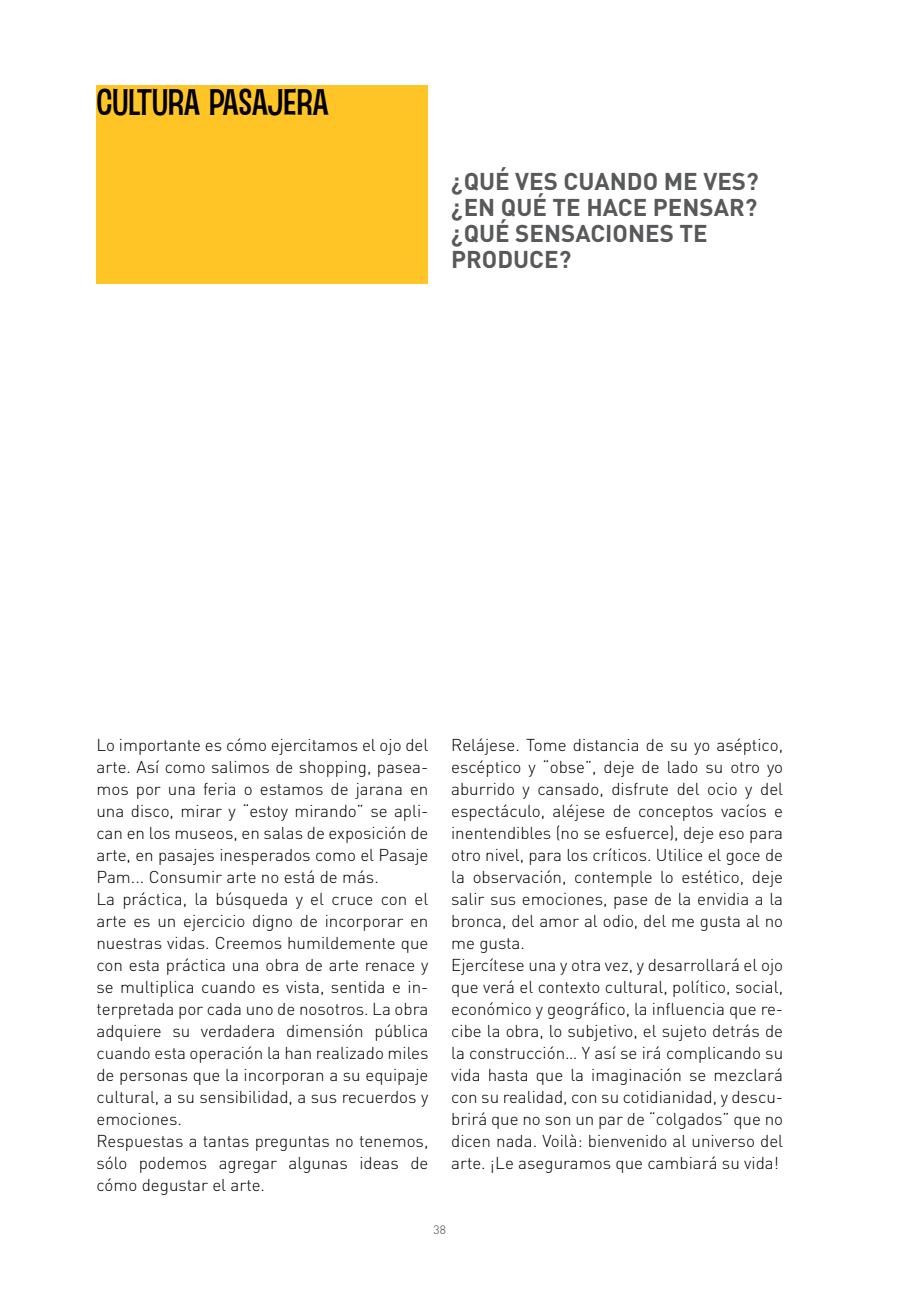
<style>
.page{position:relative;width:908px;height:1304px;background:#fff}
.page>*{position:absolute;margin:0;border:0;box-sizing:border-box;transform-origin:0 0}
.t1{font:36px "Sinzano";color:#000}
.t2{font:700 24px/26px "DIN";color:#58595b}
.t3{font:300 17px/22px "DIN";color:#000}
.t4{font:300 12px "DIN";color:#414142}
</style>
<div class="page">
<div style="left:96px;top:85px;width:332px;height:198px;background:#ffc425"></div>
<h1 class="t1" style="left:96px;top:81px;width:203px">CULTURA PASAJERA</h1>
<h2 class="t2" style="left:451px;top:167px;width:309px">¿QUÉ VES CUANDO ME VES? ¿EN QUÉ TE HACE</h2>
<h2 class="t2" style="left:652px;top:193px;width:63px">PENSAR</h2>
<h2 class="t2" style="left:744px;top:193px;width:14px">?</h2>
<h2 class="t2" style="left:451px;top:219px;width:243px">¿QUÉ SENSACIONES TE<br>PRODUCE?</h2>
<p class="t3" style="left:96px;top:733px;width:333px">Lo importante es cómo ejercitamos el ojo del arte. Así como salimos de shopping, pasea&shy;mos por una feria o estamos de jarana en una disco, mirar y “estoy mirando” se apli&shy;can en los museos, en salas de exposición de arte, en pasajes inesperados como el Pasaje Pam... Consumir arte no está de más.<br>La práctica, la búsqueda y el cruce con el arte es un ejercicio digno de incorporar en nuestras vidas. Creemos humildemente que con esta práctica una obra de arte renace y se multiplica cuando es vista, sentida e in&shy;terpretada por cada uno de nosotros. La obra adquiere su verdadera dimensión pública cuando esta operación la han realizado miles de personas que la incorporan a su equipaje cultural, a su sensibilidad, a sus recuerdos y emociones.<br>Respuestas a tantas preguntas no tenemos, sólo podemos agregar algunas ideas de cómo degustar el arte.</p>
<p class="t3" style="left:451px;top:733px;width:333px">Relájese. Tome distancia de su yo aséptico, escéptico y “obse”, deje de lado su otro yo aburrido y cansado, disfrute del ocio y del espectáculo, aléjese de conceptos vacíos e inentendibles (no se esfuerce), deje eso para otro nivel, para los críticos. Utilice el goce de la observación, contemple lo estético, deje salir sus emociones, pase de la envidia a la bronca, del amor al odio, del me gusta al no me gusta.<br>Ejercítese una y otra vez, y desarrollará el ojo que verá el contexto cultural, político, social, económico y geográfico, la influencia que re&shy;cibe la obra, lo subjetivo, el sujeto detrás de la construcción… Y así se irá complicando su vida hasta que la imaginación se mezclará con su realidad, con su cotidianidad, y descu&shy;brirá que no son un par de “colgados” que no dicen nada. Voilà: bienvenido al universo del arte. ¡Le aseguramos que cambiará su vida!</p>
<p class="t4" style="left:433px;top:1223px;width:14px">38</p>
</div>
